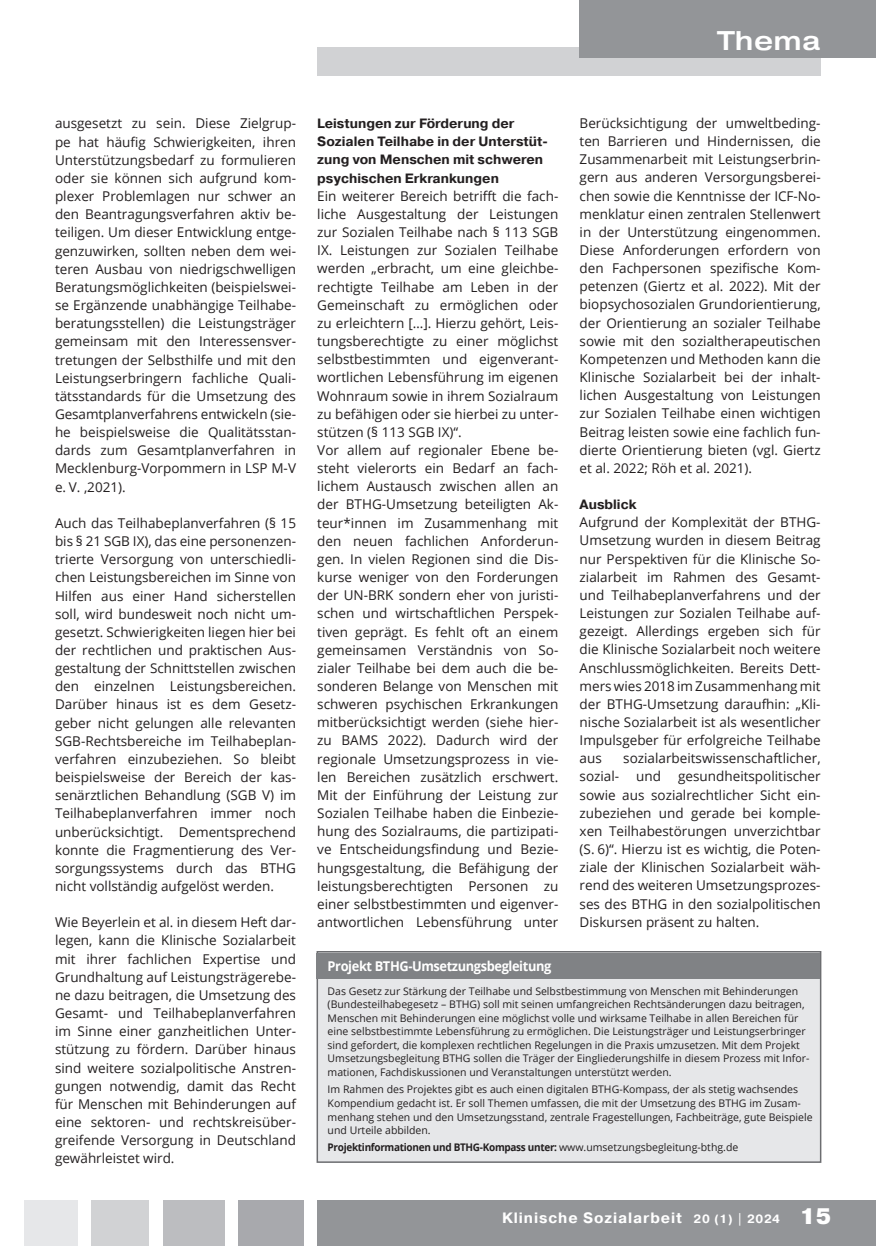
<style>
.page{position:relative;width:876px;height:1246px;background:#fff}
.page>*{position:absolute;margin:0;border:0;box-sizing:border-box;transform-origin:0 0}
.t1{font:500 27px "Pragmatica Ext";letter-spacing:.02em;color:#fff}
.t2{font:700 15px "Pragmatica";letter-spacing:.06em;color:#fff}
.t3{font:13.5px/18.1px "Open Sans";color:#231f20;text-align:justify}
.t4{font:700 13.5px/18.1px "Pragmatica";color:#231f20}
.t5{font:700 13.5px "Open Sans";letter-spacing:-.03em;color:#fff;scale:.95 1}
.t6{font:10.5px/13.5px "Open Sans";color:#231f20}
.t7{font:700 10.5px "Open Sans";letter-spacing:-.03em;color:#231f20;scale:.95 1}
.s1{font-weight:400}
.s2{font-size:12px}
.s3{font-weight:900;font-size:22.5px}
</style>
<div class="page">
<div style="left:317px;top:47px;width:503px;height:28px;background:#d1d2d4"></div>
<div style="left:579px;top:0;width:297px;height:58px;background:#939598"></div>
<div style="left:317px;top:1199px;width:559px;height:46px;background:#939598"></div>
<div style="left:238px;top:1199px;width:66px;height:46px;background:#a8a9ad"></div>
<div style="left:163px;top:1199px;width:61px;height:46px;background:#bcbdc0"></div>
<div style="left:91px;top:1199px;width:58px;height:46px;background:#d1d2d4"></div>
<div style="left:24px;top:1199px;width:54px;height:46px;background:#e6e7e9"></div>
<div style="left:317px;top:951px;width:503px;height:210px;background:#e6e7e9"></div>
<div style="left:316px;top:950px;width:505px;height:212px;border:2px solid #6c6d70"></div>
<div style="left:316px;top:952px;width:504px;height:26px;background:#808285"></div>
<h1 class="t1" style="left:716px;top:24px;width:105px">Thema</h1>
<p class="t3" style="left:55px;top:114px;width:242px">ausgesetzt zu sein. Diese Zielgrup&shy;pe hat häufig Schwierigkeiten, ihren Unterstützungsbedarf zu formulieren oder sie können sich aufgrund kom&shy;plexer Problemlagen nur schwer an den Beantragungsverfahren aktiv be&shy;teiligen. Um dieser Entwicklung entge&shy;genzuwirken, sollten neben dem wei&shy;teren Ausbau von niedrigschwelligen Beratungsmöglichkeiten (beispielswei&shy;se Ergänzende unabhängige Teilhabe&shy;beratungsstellen) die Leistungsträger gemeinsam mit den Interessensver&shy;tretungen der Selbsthilfe und mit den Leistungserbringern fachliche Quali&shy;tätsstandards für die Umsetzung des Gesamtplanverfahrens entwickeln (sie&shy;he beispielsweise die Qualitätsstan&shy;dards zum Gesamtplanverfahren in Mecklenburg-Vorpommern in LSP M-V e. V. ,2021).</p>
<p class="t3" style="left:55px;top:513px;width:242px">Auch das Teilhabeplanverfahren (§ 15 bis § 21 SGB IX), das eine personenzen&shy;trierte Versorgung von unterschiedli&shy;chen Leistungsbereichen im Sinne von Hilfen aus einer Hand sicherstellen soll, wird bundesweit noch nicht um&shy;gesetzt. Schwierigkeiten liegen hier bei der rechtlichen und praktischen Aus&shy;gestaltung der Schnittstellen zwischen den einzelnen Leistungsbereichen.<br>Darüber hinaus ist es dem Gesetz&shy;geber nicht gelungen alle relevanten SGB-Rechtsbereiche im Teilhabeplan&shy;verfahren einzubeziehen. So bleibt beispielsweise der Bereich der kas&shy;senärztlichen Behandlung (SGB V) im Teilhabeplanverfahren immer noch unberücksichtigt. Dementsprechend konnte die Fragmentierung des Ver&shy;sorgungssystems durch das BTHG nicht vollständig aufgelöst werden.</p>
<p class="t3" style="left:55px;top:912px;width:242px">Wie Beyerlein et al. in diesem Heft dar&shy;legen, kann die Klinische Sozialarbeit mit ihrer fachlichen Expertise und Grundhaltung auf Leistungsträgerebe&shy;ne dazu beitragen, die Umsetzung des Gesamt- und Teilhabeplanverfahren im Sinne einer ganzheitlichen Unter&shy;stützung zu fördern. Darüber hinaus sind weitere sozialpolitische Anstren&shy;gungen notwendig, damit das Recht für Menschen mit Behinderungen auf eine sektoren- und rechtskreisüber&shy;greifende Versorgung in Deutschland gewährleistet wird.</p>
<p class="t4" style="left:317px;top:115px;width:233px">Leistungen zur Förderung der<br>Sozialen Teilhabe in der Unterstüt&shy;zung von Menschen mit schweren psychischen Erkrankungen</p>
<p class="t3" style="left:317px;top:186px;width:242px;text-align:left">Ein weiterer Bereich betrifft die fach&shy;liche Ausgestaltung der Leistungen zur Sozialen Teilhabe nach § 113 SGB IX. Leistungen zur Sozialen Teilhabe werden „erbracht, um eine gleichbe&shy;rechtigte Teilhabe am Leben in der Gemeinschaft zu ermöglichen oder zu erleichtern […]. Hierzu gehört, Leis&shy;tungsberechtigte zu einer möglichst selbstbestimmten und eigenverant&shy;wortlichen Lebensführung im eigenen Wohnraum sowie in ihrem Sozialraum zu befähigen oder sie hierbei zu unter&shy;stützen (§ 113 SGB IX)“.<br>Vor allem auf regionaler Ebene be&shy;steht vielerorts ein Bedarf an fach&shy;lichem Austausch zwischen allen an der BTHG-Umsetzung beteiligten Ak&shy;teur*innen im Zusammenhang mit den neuen fachlichen Anforderun&shy;gen. In vielen Regionen sind die Dis&shy;kurse weniger von den Forderungen der UN-BRK sondern eher von juristi&shy;schen und wirtschaftlichen Perspek&shy;tiven geprägt. Es fehlt oft an einem gemeinsamen Verständnis von So&shy;zialer Teilhabe bei dem auch die be&shy;sonderen Belange von Menschen mit schweren psychischen Erkrankungen mitberücksichtigt werden (siehe hier&shy;zu BAMS 2022). Dadurch wird der regionale Umsetzungsprozess in vie&shy;len Bereichen zusätzlich erschwert.<br>Mit der Einführung der Leistung zur Sozialen Teilhabe haben die Einbezie&shy;hung des Sozialraums, die partizipati&shy;ve Entscheidungsfindung und Bezie&shy;hungsgestaltung, die Befähigung der leistungsberechtigten Personen zu einer selbstbestimmten und eigenver&shy;antwortlichen Lebensführung unter</p>
<p class="t3" style="left:579px;top:114px;width:242px">Berücksichtigung der umweltbeding&shy;ten Barrieren und Hindernissen, die Zusammenarbeit mit Leistungserbrin&shy;gern aus anderen Versorgungsberei&shy;chen sowie die Kenntnisse der ICF-No&shy;menklatur einen zentralen Stellenwert in der Unterstützung eingenommen.<br>Diese Anforderungen erfordern von den Fachpersonen spezifische Kom&shy;petenzen (Giertz et al. 2022). Mit der biopsychosozialen Grundorientierung, der Orientierung an sozialer Teilhabe sowie mit den sozialtherapeutischen Kompetenzen und Methoden kann die Klinische Sozialarbeit bei der inhalt&shy;lichen Ausgestaltung von Leistungen zur Sozialen Teilhabe einen wichtigen Beitrag leisten sowie eine fachlich fun&shy;dierte Orientierung bieten (vgl. Giertz et al. 2022; Röh et al. 2021).</p>
<p class="t4" style="left:579px;top:495px;width:58px">Ausblick</p>
<p class="t3" style="left:579px;top:513px;width:242px">Aufgrund der Komplexität der BTHG-Umsetzung wurden in diesem Beitrag nur Perspektiven für die Klinische So&shy;zialarbeit im Rahmen des Gesamt&shy;und Teilhabeplanverfahrens und der Leistungen zur Sozialen Teilhabe auf&shy;gezeigt. Allerdings ergeben sich für die Klinische Sozialarbeit noch weitere Anschlussmöglichkeiten. Bereits Dett&shy;mers wies 2018 im Zusammenhang mit der BTHG-Umsetzung daraufhin: „Kli&shy;nische Sozialarbeit ist als wesentlicher Impulsgeber für erfolgreiche Teilhabe aus</p>
<p class="t3" style="left:623px;top:749px;width:199px">sozialarbeitswissenschaftlicher,</p>
<p class="t3" style="left:579px;top:767px;width:242px;text-indent:99px">gesundheitspolitischer sowie aus sozialrechtlicher Sicht ein&shy;zubeziehen und gerade bei komple&shy;xen Teilhabestörungen unverzichtbar (S. 6)“. Hierzu ist es wichtig, die Poten&shy;ziale der Klinischen Sozialarbeit wäh&shy;rend des weiteren Umsetzungsprozes&shy;ses des BTHG in den sozialpolitischen Diskursen präsent zu halten.</p>
<p class="t3" style="left:579px;top:767px;width:41px">sozial-</p>
<p class="t3" style="left:636px;top:767px;width:26px">und</p>
<p class="t5" style="left:328px;top:956px;width:237px">Projekt BTHG-Umsetzungsbegleitung</p>
<p class="t6" style="left:328px;top:983px;width:483px">Das Gesetz zur Stärkung der Teilhabe und Selbstbestimmung von Menschen mit Behinderungen (Bundesteilhabegesetz – BTHG) soll mit seinen umfangreichen Rechtsänderungen dazu beitragen, Menschen mit Behinderungen eine möglichst volle und wirksame Teilhabe in allen Bereichen für eine selbstbestimmte Lebensführung zu ermöglichen. Die Leistungsträger und Leistungserbringer sind gefordert, die komplexen rechtlichen Regelungen in die Praxis umzusetzen. Mit dem Projekt Umsetzungsbegleitung BTHG sollen die Träger der Eingliederungshilfe in diesem Prozess mit Infor&shy;mationen, Fachdiskussionen und Veranstaltungen unterstützt werden.</p>
<p class="t6" style="left:328px;top:1082px;width:486px">Im Rahmen des Projektes gibt es auch einen digitalen BTHG-Kompass, der als stetig wachsendes Kompendium gedacht ist. Er soll Themen umfassen, die mit der Umsetzung des BTHG im Zusam&shy;menhang stehen und den Umsetzungsstand, zentrale Fragestellungen, Fachbeiträge, gute Beispiele und Urteile abbilden.</p>
<p class="t7" style="left:328px;top:1139px;width:434px">Projektinformationen und BTHG-Kompass unter: <span class="s1">www.umsetzungsbegleitung-bthg.de</span></p>
<p class="t2" style="left:502px;top:1208px;width:331px">Klinische Sozialarbeit <span class="s2">20 (1) | 2024</span> <span class="s3">15</span></p>
</div>
